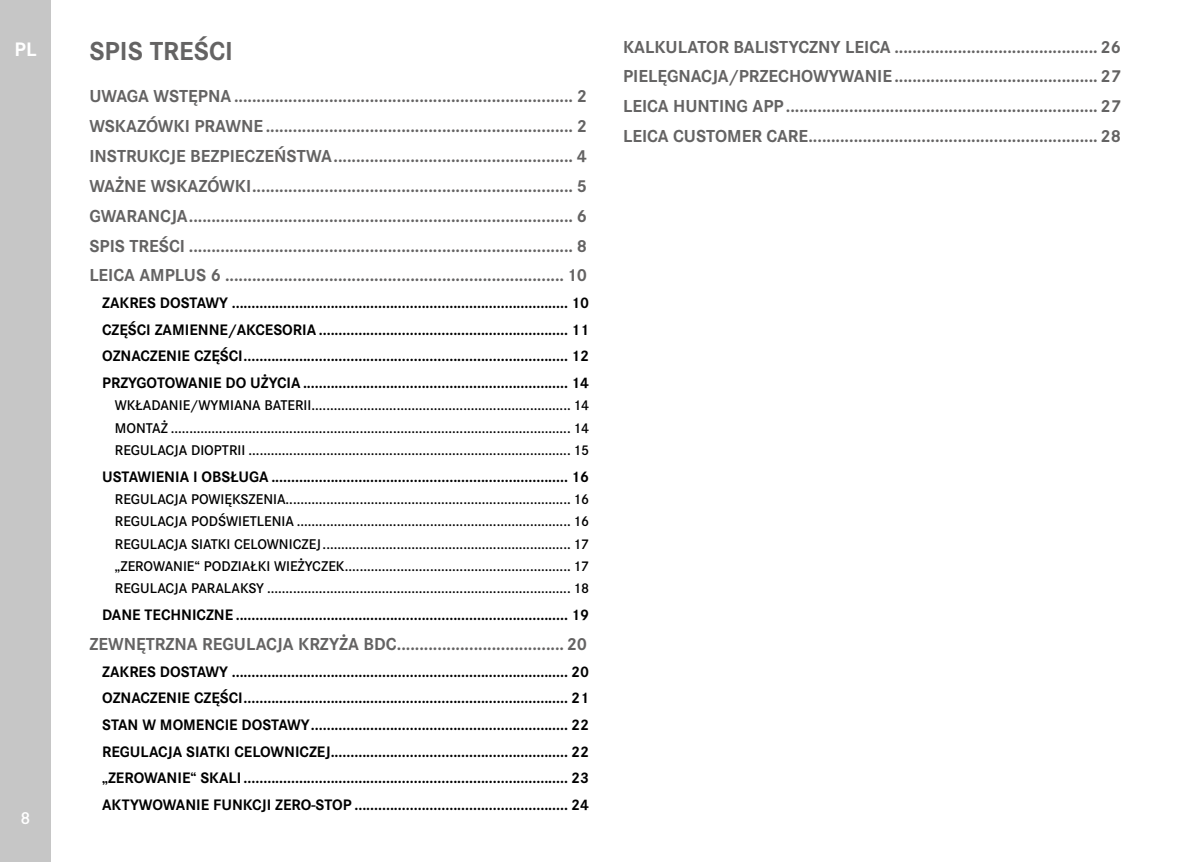
<style>
.page{position:relative;width:1200px;height:862px;background:#fff}
.page>*{position:absolute;margin:0;border:0;box-sizing:border-box;transform-origin:0 0}
.Heading____Chapter{font:700 27px "Corporate S";color:#646363}
.t1{font:700 20.25px "Corporate S";color:#fff}
.t2{font:700 18px "Corporate S";color:#646363}
.t3{font:600 18px "Corporate S";color:#fff}
.t4{font:700 15.75px "Corporate S";color:#000}
.t5{font:600 14.62px "Corporate S";color:#000}
</style>
<div class="page">
<div style="left:0;top:0;width:51px;height:861px;background:#c6c6c6"></div>
<p class="t1" style="left:15px;top:33px;width:23px">PL</p>
<p class="t3" style="left:21px;top:803px;width:11px">8</p>
<p class="Heading____Chapter" style="left:89px;top:29px;width:145px">SPIS TREŚCI</p>
<p class="t2" style="left:89px;top:82px;width:499px">UWAGA WSTĘPNA ........................................................................... 2</p>
<p class="t2" style="left:89px;top:112px;width:499px">WSKAZÓWKI PRAWNE .................................................................... 2</p>
<p class="t2" style="left:89px;top:142px;width:499px">INSTRUKCJE BEZPIECZEŃSTWA..................................................... 4</p>
<p class="t2" style="left:89px;top:171px;width:499px">WAŻNE WSKAZÓWKI....................................................................... 5</p>
<p class="t2" style="left:89px;top:201px;width:499px">GWARANCJA..................................................................................... 6</p>
<p class="t2" style="left:89px;top:231px;width:499px">SPIS TREŚCI ..................................................................................... 8</p>
<p class="t2" style="left:89px;top:261px;width:499px">LEICA AMPLUS 6 ........................................................................... 10</p>
<p class="t4" style="left:102px;top:290px;width:488px">ZAKRES DOSTAWY ..................................................................................... 10</p>
<p class="t4" style="left:102px;top:317px;width:488px">CZĘŚCI ZAMIENNE/AKCESORIA ............................................................... 11</p>
<p class="t4" style="left:102px;top:343px;width:488px">OZNACZENIE CZĘŚCI.................................................................................. 12</p>
<p class="t4" style="left:102px;top:370px;width:488px">PRZYGOTOWANIE DO UŻYCIA ................................................................... 14</p>
<p class="t5" style="left:115px;top:394px;width:475px">WKŁADANIE/WYMIANA BATERII...................................................................... 14</p>
<p class="t5" style="left:115px;top:417px;width:475px">MONTAŻ ............................................................................................................ 14</p>
<p class="t5" style="left:115px;top:439px;width:475px">REGULACJA DIOPTRII ....................................................................................... 15</p>
<p class="t4" style="left:102px;top:464px;width:488px">USTAWIENIA I OBSŁUGA ........................................................................... 16</p>
<p class="t5" style="left:115px;top:488px;width:475px">REGULACJA POWIĘKSZENIA............................................................................. 16</p>
<p class="t5" style="left:115px;top:510px;width:475px">REGULACJA PODŚWIETLENIA .......................................................................... 16</p>
<p class="t5" style="left:115px;top:532px;width:475px">REGULACJA SIATKI CELOWNICZEJ................................................................... 17</p>
<p class="t5" style="left:115px;top:555px;width:475px">„ZEROWANIE“ PODZIAŁKI WIEŻYCZEK............................................................. 17</p>
<p class="t5" style="left:115px;top:577px;width:475px">REGULACJA PARALAKSY .................................................................................. 18</p>
<p class="t4" style="left:102px;top:602px;width:488px">DANE TECHNICZNE .................................................................................... 19</p>
<p class="t2" style="left:89px;top:629px;width:499px">ZEWNĘTRZNA REGULACJA KRZYŻA BDC..................................... 20</p>
<p class="t4" style="left:102px;top:658px;width:488px">ZAKRES DOSTAWY ..................................................................................... 20</p>
<p class="t4" style="left:102px;top:685px;width:488px">OZNACZENIE CZĘŚCI.................................................................................. 21</p>
<p class="t4" style="left:102px;top:711px;width:488px">STAN W MOMENCIE DOSTAWY................................................................. 22</p>
<p class="t4" style="left:102px;top:738px;width:488px">REGULACJA SIATKI CELOWNICZEJ............................................................ 22</p>
<p class="t4" style="left:102px;top:765px;width:488px">„ZEROWANIE“ SKALI .................................................................................. 23</p>
<p class="t4" style="left:102px;top:791px;width:488px">AKTYWOWANIE FUNKCJI ZERO-STOP ...................................................... 24</p>
<p class="t2" style="left:623px;top:32px;width:499px">KALKULATOR BALISTYCZNY LEICA ............................................. 26</p>
<p class="t2" style="left:623px;top:62px;width:499px">PIELĘGNACJA/PRZECHOWYWANIE............................................. 27</p>
<p class="t2" style="left:623px;top:92px;width:499px">LEICA HUNTING APP..................................................................... 27</p>
<p class="t2" style="left:623px;top:122px;width:499px">LEICA CUSTOMER CARE................................................................ 28</p>
</div>
